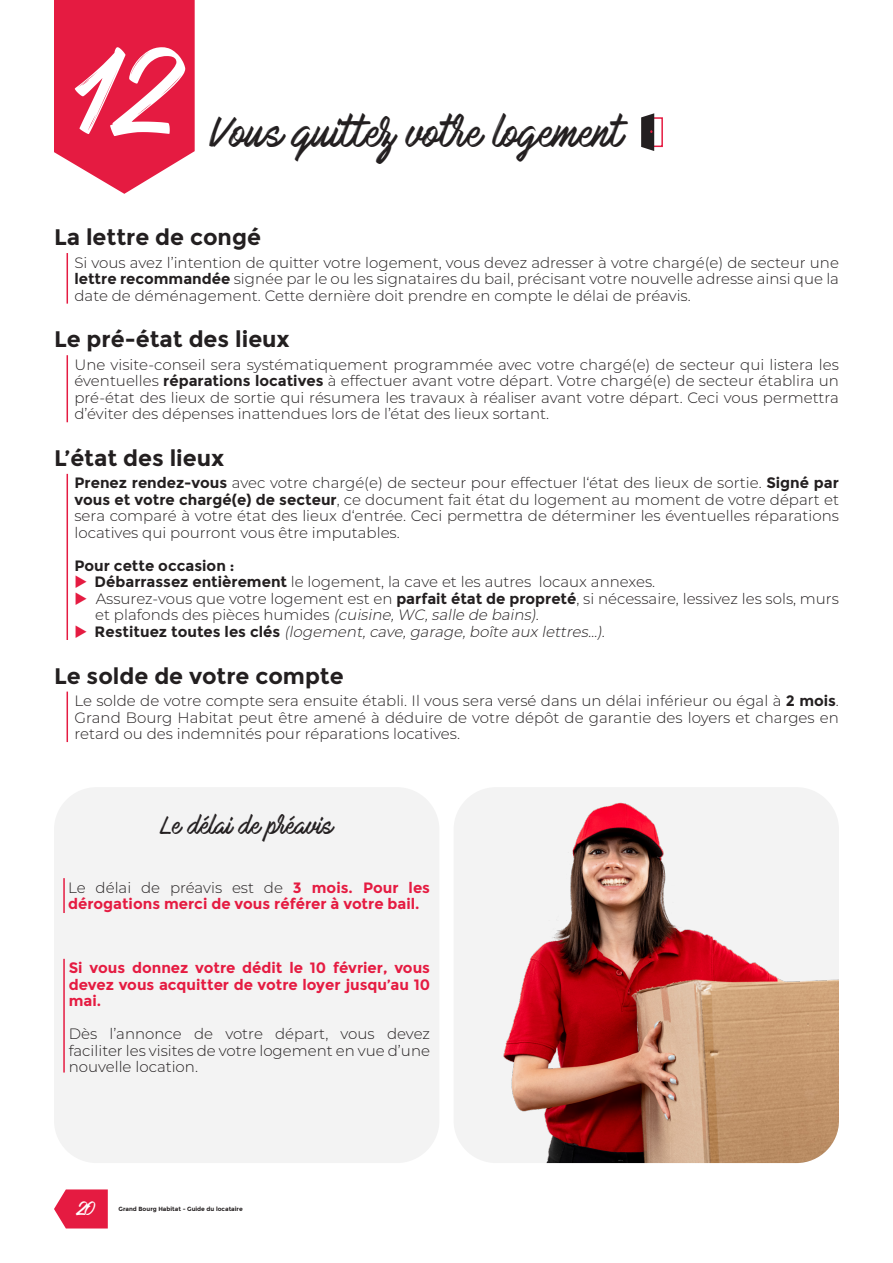
<style>
.page{position:relative;width:893px;height:1263px;background:#fff}
.page>*{position:absolute;margin:0;border:0;box-sizing:border-box;transform-origin:0 0}
.t1{font:105px "Mark My Words";color:#fff}
.t2{font:37.5px "Mark My Words";color:#231f20}
.t3{font:700 22.5px "Montserrat";color:#231f20}
.t4{font:22.5px "Mark My Words";color:#231f20}
.t5{font:16.5px "Mark My Words";color:#fff}
.t6{font:300 15px/16.5px "Montserrat";color:#231f20;text-align:justify}
.t7{font:700 15px/16.5px "Montserrat";color:#e51b41}
.t8{font:italic 300 15px "Montserrat";color:#231f20}
.t9{font:700 15px "Montserrat";color:#231f20}
.t10{font:700 6px "Montserrat";color:#231f20}
.s1{font-weight:700}
.s2{color:#e51b41}
.s3{color:#fff}
.s4{font-style:italic}
.s5{font-weight:700;font-style:normal}
.s6{font-style:normal}
.s7{font-weight:300;color:#231f20}
</style>
<div class="page">
<svg style="left:54px;top:1189px;width:54px;height:39px;background:#e83658"></svg>
<svg style="left:54px;top:0;width:141px;height:194px;background:#e73455"></svg>
<hr style="left:67px;top:253px;width:1px;height:51px;background:#e51b41">
<hr style="left:67px;top:355px;width:1px;height:67px;background:#e51b41">
<hr style="left:67px;top:692px;width:1px;height:50px;background:#e51b41">
<hr style="left:67px;top:474px;width:1px;height:166px;background:#e51b41">
<div style="left:54px;top:787px;width:385px;height:376px;background:#f3f3f3;border-radius:43px"></div>
<hr style="left:63px;top:878px;width:2px;height:35px;background:#e51b41">
<hr style="left:63px;top:959px;width:2px;height:113px;background:#e51b41">
<img style="left:454px;top:787px;width:385px;height:376px">
<div style="left:647px;top:117px;width:16px;height:30px;border:2px solid #e51b41"></div>
<svg style="left:641px;top:113px;width:13px;height:38px"></svg>
<p class="t1" style="left:79px;top:36px;width:106px">12</p>
<p class="t2" style="left:210px;top:112px;width:415px">Vous quittez votre logement</p>
<p class="t3" style="left:54px;top:224px;width:208px">La lettre de congé</p>
<p class="t6" style="left:74px;top:253px;width:766px">Si vous avez l’intention de quitter votre logement, vous devez adresser à votre chargé(e) de secteur une <span class="s1">lettre recommandée</span> signée par le ou les signataires du bail, précisant votre nouvelle adresse ainsi que la date de déménagement. Cette dernière doit prendre en compte le délai de préavis.</p>
<p class="t3" style="left:54px;top:326px;width:237px">Le pré-état des lieux</p>
<p class="t6" style="left:74px;top:356px;width:766px">Une visite-conseil sera systématiquement programmée avec votre chargé(e) de secteur qui listera les éventuelles <span class="s1">réparations locatives</span> à effectuer avant votre départ. Votre chargé(e) de secteur établira un pré-état des lieux de sortie qui résumera les travaux à réaliser avant votre départ. Ceci vous permettra d’éviter des dépenses inattendues lors de l’état des lieux sortant.</p>
<p class="t3" style="left:54px;top:445px;width:172px">L’état des lieux</p>
<p class="t6" style="left:74px;top:474px;width:766px"><span class="s1">Prenez rendez-vous</span> avec votre chargé(e) de secteur pour effectuer l‘état des lieux de sortie. <span class="s1">Signé par vous et votre chargé(e) de secteur</span>, ce document fait état du logement au moment de votre départ et sera comparé à votre état des lieux d‘entrée. Ceci permettra de déterminer les éventuelles réparations locatives qui pourront vous être imputables.</p>
<p class="t9" style="left:74px;top:557px;width:162px">Pour cette occasion :</p>
<p class="t6" style="left:74px;top:573px;width:582px"><span class="s2">◆</span> <span class="s1">Débarrassez entièrement</span> le logement, la cave et les autres locaux annexes.</p>
<p class="t6" style="left:74px;top:590px;width:766px"><span class="s2">◆</span> Assurez-vous que votre logement est en <span class="s1">parfait état de propreté</span>, si nécessaire, lessivez les sols, murs</p>
<p class="t6" style="left:74px;top:606px;width:466px"><span class="s3">◆</span> et plafonds des pièces humides <span class="s4">(cuisine,WC,salle de bains)</span>.</p>
<p class="t8" style="left:74px;top:621px;width:532px"><span class="s2">◆</span> <span class="s5">Resti tu ez to u tes l es c l és</span> (logement,cave,garage,boîte aux lettres...)<span class="s6">.</span></p>
<p class="t3" style="left:54px;top:662px;width:291px">Le solde de votre compte</p>
<p class="t6" style="left:74px;top:692px;width:766px">Le solde de votre compte sera ensuite établi. Il vous sera versé dans un délai inférieur ou égal à <span class="s1">2 mois</span>.<br>Grand Bourg Habitat peut être amené à déduire de votre dépôt de garantie des loyers et charges en retard ou des indemnités pour réparations locatives.</p>
<p class="t4" style="left:160px;top:812px;width:175px">Le délai de préavis</p>
<p class="t7" style="left:68px;top:879px;width:363px"><span class="s7">Le délai de préavis est de</span> 3 mois. Pour les dérogations merci de vous référer à votre bail.</p>
<p class="t7" style="left:69px;top:960px;width:363px;text-align:justify">Si vous donnez votre dédit le 10 février, vous devez vous acquitter de votre loyer jusqu’au 10 mai.</p>
<p class="t6" style="left:69px;top:1025px;width:363px">Dès l’annonce de votre départ, vous devez faciliter les visites de votre logement en vue d’une nouvelle location.</p>
<p class="t5" style="left:77px;top:1199px;width:20px">20</p>
<p class="t10" style="left:119px;top:1205px;width:126px">Grand Bourg Habitat - Guide du locataire</p>
</div>
